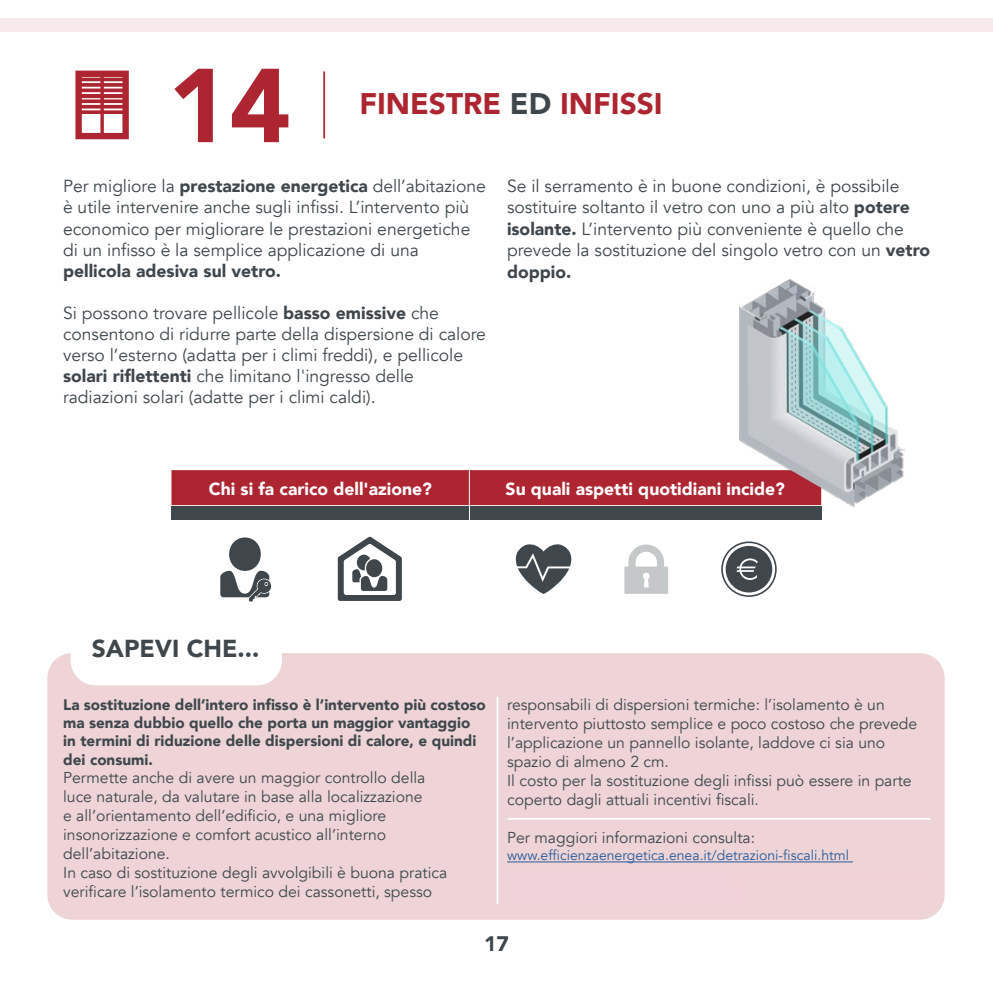
<style>
.page{position:relative;width:993px;height:993px;background:#fff}
.page>*{position:absolute;margin:0;border:0;box-sizing:border-box;transform-origin:0 0}
.t1{font:900 103.6px "Avenir";color:#ad2530}
.t2{font:900 29.75px "Avenir";color:#ad2530}
.t3{font:900 24.5px "Avenir";color:#3f474c}
.t4{font:900 21px "Avenir";color:#3f474c}
.t5{font:17.5px/21px "Avenir";color:#3f474c}
.t6{font:900 17.5px "Avenir";color:#fff}
.t7{font:900 17.5px "Avenir";color:#3f474c}
.t8{font:15.75px/18.9px "Avenir";color:#3f474c}
.t9{font:900 15.22px/18.2px "Avenir";color:#3f474c}
.t10{font:14px "Avenir";color:#275b9b}
.s1{color:#3f474c}
.s2{font-weight:900}
</style>
<div class="page">
<div style="left:0;top:19px;width:992px;height:13px;background:#f6e9ea"></div>
<hr style="left:323px;top:71px;width:2px;height:67px;background:#ad2530">
<div style="left:47px;top:653px;width:897px;height:266px;background:#eed4d6;border-radius:25px"></div>
<hr style="left:507px;top:861px;width:345px;height:1px;background:#275b9b">
<hr style="left:496px;top:696px;width:2px;height:207px;background:#fff">
<hr style="left:507px;top:817px;width:423px;height:2px;background:#fff">
<div style="left:71px;top:618px;width:211px;height:67px;background:#fff;border-radius:25px"></div>
<div style="left:171px;top:470px;width:567px;height:35px;background:#ad2530"></div>
<hr style="left:469px;top:470px;width:1px;height:35px;background:#fff">
<div style="left:171px;top:506px;width:298px;height:13px;background:#3f474c"></div>
<svg style="left:220px;top:537px;width:52px;height:64px"></svg>
<svg style="left:337px;top:536px;width:65px;height:64px"></svg>
<svg style="left:515px;top:544px;width:56px;height:50px"></svg>
<svg style="left:624px;top:544px;width:44px;height:49px"></svg>
<svg style="left:721px;top:541px;width:55px;height:55px"></svg>
<div style="left:469px;top:506px;width:352px;height:13px;background:#3f474c"></div>
<img style="left:738px;top:279px;width:165px;height:227px">
<div style="left:75px;top:71px;width:54px;height:68px;border:6px solid #ad2530"></div>
<svg style="left:100px;top:72px;width:4px;height:65px"></svg>
<svg style="left:75px;top:76px;width:54px;height:40px"></svg>
<h1 class="t1" style="left:168px;top:17px;width:124px">14</h1>
<h2 class="t2" style="left:359px;top:78px;width:305px">FINESTRE <span class="s1">ED</span> INFISSI</h2>
<p class="t5" style="left:63px;top:176px;width:424px">Per migliore la <span class="s2">prestazione energetica</span> dell’abitazione è utile intervenire anche sugli infissi. L’intervento più economico per migliorare le prestazioni energetiche di un infisso è la semplice applicazione di una</p>
<p class="t7" style="left:63px;top:255px;width:219px">pellicola adesiva sul vetro.</p>
<p class="t5" style="left:63px;top:302px;width:424px">Si possono trovare pellicole <span class="s2">basso emissive</span> che consentono di ridurre parte della dispersione di calore verso l’esterno (adatta per i climi freddi), e pellicole <span class="s2">solari riflettenti</span> che limitano l'ingresso delle radiazioni solari (adatte per i climi caldi).</p>
<p class="t5" style="left:507px;top:176px;width:424px">Se il serramento è in buone condizioni, è possibile sostituire soltanto il vetro con uno a più alto <span class="s2">potere isolante.</span> L’intervento più conveniente è quello che prevede la sostituzione del singolo vetro con un <span class="s2">vetro</span></p>
<p class="t7" style="left:507px;top:257px;width:66px">doppio.</p>
<p class="t6" style="left:209px;top:474px;width:224px">Chi si fa carico dell'azione?</p>
<p class="t6" style="left:505px;top:474px;width:281px">Su quali aspetti quotidiani incide?</p>
<h3 class="t3" style="left:92px;top:627px;width:169px">SAPEVI CHE...</h3>
<p class="t9" style="left:63px;top:694px;width:424px">La sostituzione dell’intero infisso è l’intervento più costoso ma senza dubbio quello che porta un maggior vantaggio in termini di riduzione delle dispersioni di calore, e quindi dei consumi.</p>
<p class="t8" style="left:63px;top:768px;width:385px">Permette anche di avere un maggior controllo della luce naturale, da valutare in base alla localizzazione<br>e all’orientamento dell’edificio, e una migliore insonorizzazione e comfort acustico all’interno dell’abitazione.<br>In caso di sostituzione degli avvolgibili è buona pratica verificare l’isolamento termico dei cassonetti, spesso</p>
<p class="t8" style="left:507px;top:695px;width:411px">responsabili di dispersioni termiche: l’isolamento è un intervento piuttosto semplice e poco costoso che prevede l’applicazione un pannello isolante, laddove ci sia uno spazio di almeno 2 cm.<br>Il costo per la sostituzione degli infissi può essere in parte coperto dagli attuali incentivi fiscali.</p>
<p class="t8" style="left:507px;top:827px;width:249px">Per maggiori informazioni consulta:</p>
<p class="t10" style="left:507px;top:846px;width:343px">www.efficienzaenergetica.enea.it/detrazioni-fiscali.html</p>
<p class="t4" style="left:484px;top:925px;width:26px">17</p>
</div>
